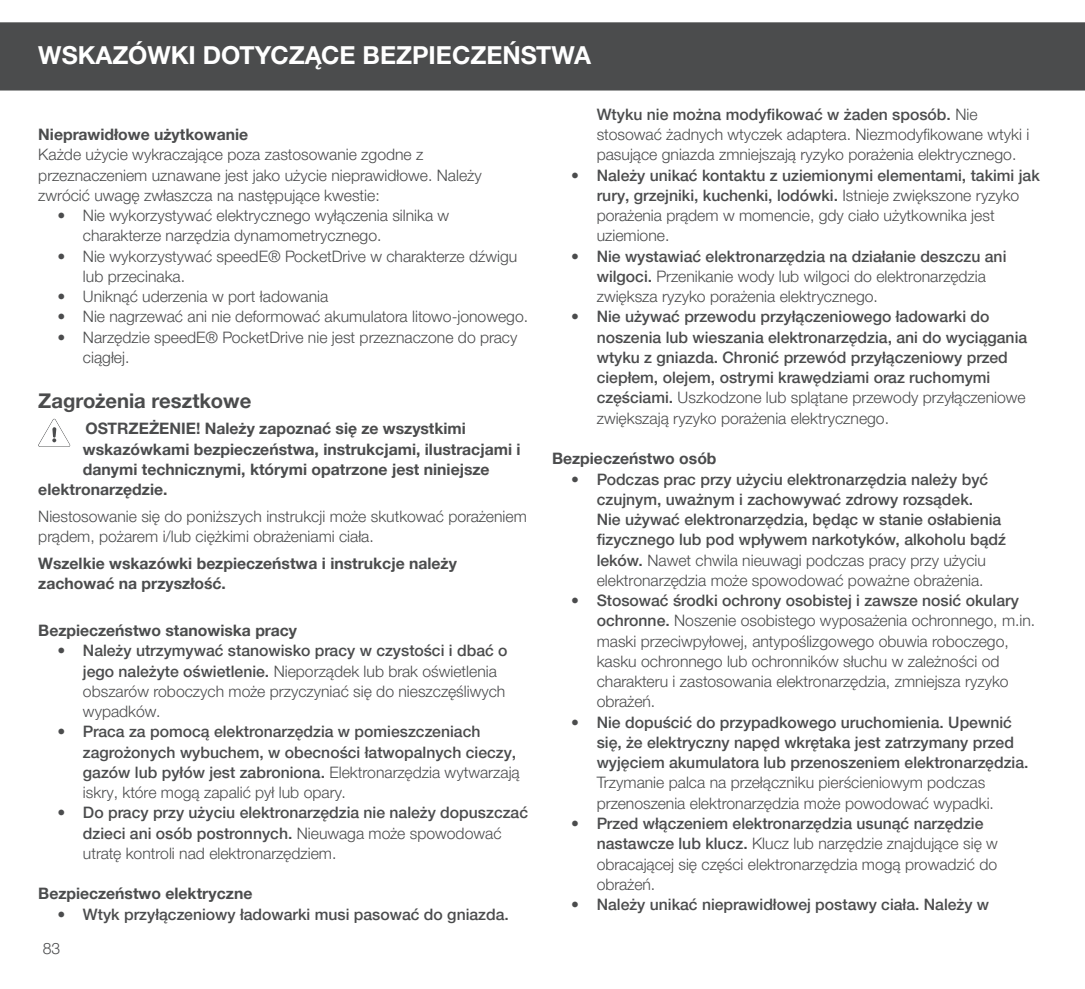
<style>
.page{position:relative;width:1085px;height:989px;background:#fff}
.page>*{position:absolute;margin:0;border:0;box-sizing:border-box;transform-origin:0 0}
.t1{font:700 24.75px "Helvetica Neue LTW1 G";color:#fff}
.t2{font:700 20.25px "Helvetica Neue LTW1 G";color:#4b4c4d}
.t3{font:300 15.75px/20.2px "Helvetica Neue LTW1 G";color:#4b4c4d}
.t4{font:500 15.75px/20.2px "Helvetica Neue LTW1 G";color:#4b4c4d}
.t5{font:700 15.75px/20.2px "Helvetica Neue LTW1 G";color:#4b4c4d}
.s1{font-weight:500}
.s2{font-weight:300}
</style>
<div class="page">
<div style="left:0;top:22px;width:1084px;height:68px;background:#4b4c4d"></div>
<svg style="left:38px;top:419px;width:32px;height:28px"></svg>
<h1 class="t1" style="left:38px;top:40px;width:554px">WSKAZÓWKI DOTYCZĄCE BEZPIECZEŃSTWA</h1>
<p class="t5" style="left:38px;top:124px;width:211px">Nieprawidłowe użytkowanie</p>
<p class="t3" style="left:38px;top:144px;width:445px">Każde użycie wykraczające poza zastosowanie zgodne z przeznaczeniem uznawane jest jako użycie nieprawidłowe. Należy zwrócić uwagę zwłaszcza na następujące kwestie:</p>
<p class="t3" style="left:83px;top:205px;width:368px;text-indent:-26px">• Nie wykorzystywać elektrycznego wyłączenia silnika w charakterze narzędzia dynamometrycznego.</p>
<p class="t3" style="left:83px;top:246px;width:435px;text-indent:-26px">• Nie wykorzystywać speedE® PocketDrive w charakterze dźwigu lub przecinaka.</p>
<p class="t3" style="left:57px;top:286px;width:272px">• Uniknąć uderzenia w port ładowania</p>
<p class="t3" style="left:57px;top:306px;width:472px">• Nie nagrzewać ani nie deformować akumulatora litowo-jonowego.</p>
<p class="t3" style="left:83px;top:327px;width:436px;text-indent:-26px">• Narzędzie speedE® PocketDrive nie jest przeznaczone do pracy ciągłej.</p>
<p class="t2" style="left:38px;top:388px;width:214px">Zagrożenia resztkowe</p>
<p class="t5" style="left:85px;top:418px;width:382px">OSTRZEŻENIE! Należy zapoznać się ze wszystkimi</p>
<p class="t5" style="left:83px;top:439px;width:439px">wskazówkami bezpieczeństwa, instrukcjami, ilustracjami i</p>
<p class="t5" style="left:83px;top:459px;width:408px">danymi technicznymi, którymi opatrzone jest niniejsze</p>
<p class="t5" style="left:38px;top:479px;width:131px">elektronarzędzie.</p>
<p class="t3" style="left:38px;top:506px;width:490px">Niestosowanie się do poniższych instrukcji może skutkować porażeniem prądem, pożarem i/lub ciężkimi obrażeniami ciała.</p>
<p class="t5" style="left:38px;top:553px;width:420px">Wszelkie wskazówki bezpieczeństwa i instrukcje należy zachować na przyszłość.</p>
<p class="t5" style="left:38px;top:620px;width:260px">Bezpieczeństwo stanowiska pracy</p>
<p class="t3" style="left:83px;top:640px;width:426px;text-indent:-26px">• <span class="s1">Należy utrzymywać stanowisko pracy w czystości i dbać o jego należyte oświetlenie.</span> Nieporządek lub brak oświetlenia obszarów roboczych może przyczyniać się do nieszczęśliwych wypadków.</p>
<p class="t4" style="left:83px;top:721px;width:438px;text-indent:-26px"><span class="s2">•</span> Praca za pomocą elektronarzędzia w pomieszczeniach zagrożonych wybuchem, w obecności łatwopalnych cieczy, gazów lub pyłów jest zabroniona. <span class="s2">Elektronarzędzia wytwarzają iskry, które mogą zapalić pył lub opary.</span></p>
<p class="t4" style="left:83px;top:802px;width:446px;text-indent:-26px"><span class="s2">•</span> Do pracy przy użyciu elektronarzędzia nie należy dopuszczać dzieci ani osób postronnych. <span class="s2">Nieuwaga może spowodować utratę kontroli nad elektronarzędziem.</span></p>
<p class="t5" style="left:38px;top:883px;width:215px">Bezpieczeństwo elektryczne</p>
<p class="t4" style="left:57px;top:904px;width:453px"><span class="s2">•</span> Wtyk przyłączeniowy ładowarki musi pasować do gniazda.</p>
<p class="t3" style="left:43px;top:938px;width:19px">83</p>
<p class="t3" style="left:596px;top:104px;width:434px"><span class="s1">Wtyku nie można modyfikować w żaden sposób.</span> Nie stosować żadnych wtyczek adaptera. Niezmodyfikowane wtyki i pasujące gniazda zmniejszają ryzyko porażenia elektrycznego.</p>
<p class="t4" style="left:596px;top:165px;width:444px;text-indent:-26px"><span class="s2">•</span> Należy unikać kontaktu z uziemionymi elementami, takimi jak rury, grzejniki, kuchenki, lodówki. <span class="s2">Istnieje zwiększone ryzyko porażenia prądem w momencie, gdy ciało użytkownika jest uziemione.</span></p>
<p class="t3" style="left:596px;top:246px;width:411px;text-indent:-26px">• <span class="s1">Nie wystawiać elektronarzędzia na działanie deszczu ani wilgoci.</span> Przenikanie wody lub wilgoci do elektronarzędzia zwiększa ryzyko porażenia elektrycznego.</p>
<p class="t4" style="left:596px;top:307px;width:432px;text-indent:-26px"><span class="s2">•</span> Nie używać przewodu przyłączeniowego ładowarki do noszenia lub wieszania elektronarzędzia, ani do wyciągania wtyku z gniazda. Chronić przewód przyłączeniowy przed ciepłem, olejem, ostrymi krawędziami oraz ruchomymi częściami. <span class="s2">Uszkodzone lub splątane przewody przyłączeniowe zwiększają ryzyko porażenia elektrycznego.</span></p>
<p class="t5" style="left:552px;top:448px;width:166px">Bezpieczeństwo osób</p>
<p class="t4" style="left:596px;top:469px;width:410px;text-indent:-26px"><span class="s2">•</span> Podczas prac przy użyciu elektronarzędzia należy być czujnym, uważnym i zachowywać zdrowy rozsądek.<br>Nie używać elektronarzędzia, będąc w stanie osłabienia fizycznego lub pod wpływem narkotyków, alkoholu bądź leków. <span class="s2">Nawet chwila nieuwagi podczas pracy przy użyciu elektronarzędzia może spowodować poważne obrażenia.</span></p>
<p class="t3" style="left:596px;top:590px;width:440px;text-indent:-26px">• <span class="s1">Stosować środki ochrony osobistej i zawsze nosić okulary ochronne.</span> Noszenie osobistego wyposażenia ochronnego, m.in. maski przeciwpyłowej, antypoślizgowego obuwia roboczego, kasku ochronnego lub ochronników słuchu w zależności od charakteru i zastosowania elektronarzędzia, zmniejsza ryzyko obrażeń.</p>
<p class="t4" style="left:596px;top:712px;width:433px;text-indent:-26px"><span class="s2">•</span> Nie dopuścić do przypadkowego uruchomienia. Upewnić się, że elektryczny napęd wkrętaka jest zatrzymany przed wyjęciem akumulatora lub przenoszeniem elektronarzędzia.</p>
<p class="t3" style="left:596px;top:772px;width:399px">Trzymanie palca na przełączniku pierścieniowym podczas przenoszenia elektronarzędzia może powodować wypadki.</p>
<p class="t3" style="left:596px;top:813px;width:402px;text-indent:-26px">• <span class="s1">Przed włączeniem elektronarzędzia usunąć narzędzie nastawcze lub klucz.</span> Klucz lub narzędzie znajdujące się w obracającej się części elektronarzędzia mogą prowadzić do obrażeń.</p>
<p class="t4" style="left:571px;top:894px;width:419px"><span class="s2">•</span> Należy unikać nieprawidłowej postawy ciała. Należy w</p>
</div>
